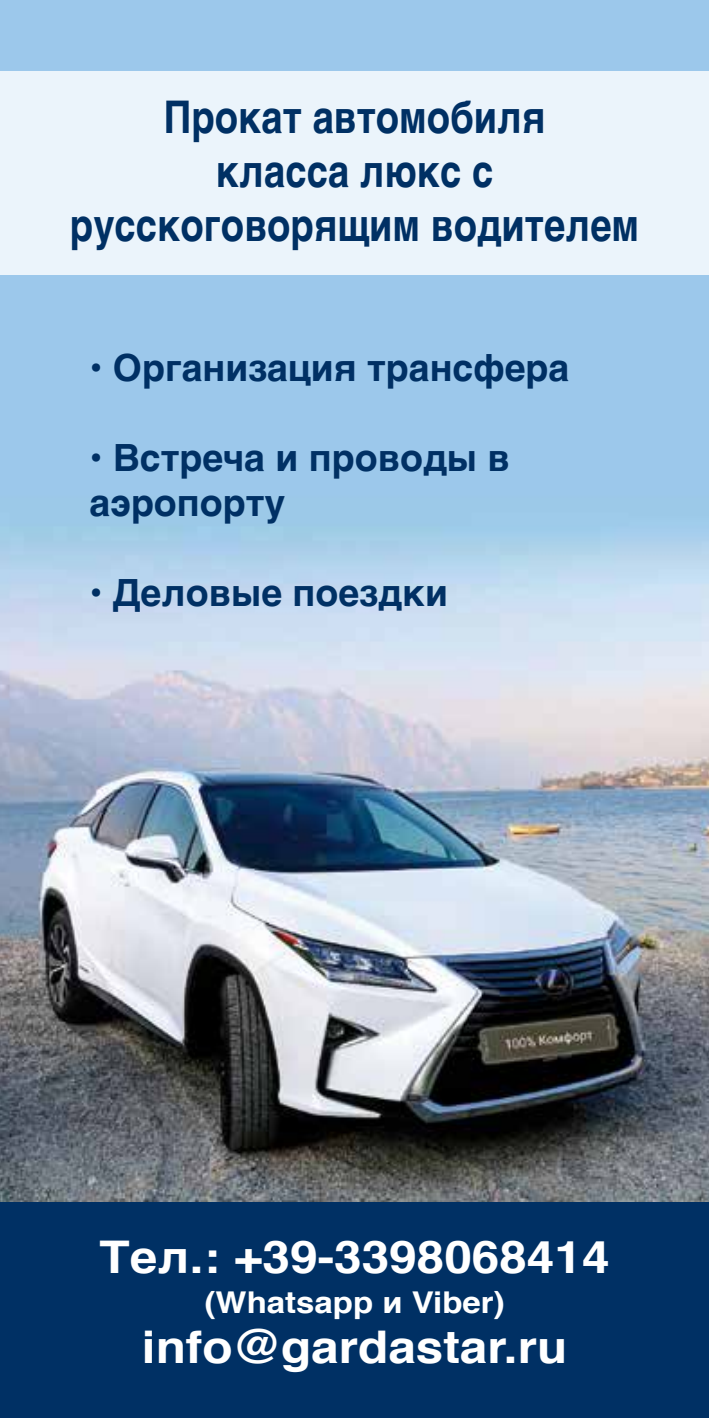
<style>
.page{position:relative;width:709px;height:1418px;background:#fff}
.page>*{position:absolute;margin:0;border:0;box-sizing:border-box;transform-origin:0 0}
.t1{font:700 45px/54px "Helvetica";color:#003064;text-align:center;scale:.85 1}
.t2{font:700 45px "Helvetica";color:#fff;scale:1.1 1}
.t3{font:700 37.5px/45px "Helvetica";color:#003064}
.t4{font:700 30px "Helvetica";color:#fff;scale:1.1 1}
</style>
<div class="page">
<div style="left:0;top:1201px;width:709px;height:216px;background:#003064"></div>
<img style="left:0;top:0;width:709px;height:1201px">
<div style="left:0;top:71px;width:709px;height:204px;background:#ebf4fb"></div>
<p class="t1" style="left:70px;top:91px;width:671px">Прокат автомобиля<br>класса люкс с русскоговорящим водителем</p>
<p class="t3" style="left:89px;top:345px;width:481px">• Организация трансфера</p>
<p class="t3" style="left:89px;top:435px;width:422px">• Встреча и проводы в аэропорту</p>
<p class="t3" style="left:89px;top:570px;width:360px">• Деловые поездки</p>
<p class="t2" style="left:100px;top:1220px;width:465px">Тел.: +39-3398068414</p>
<p class="t4" style="left:204px;top:1277px;width:274px">(Whatsapp и Viber)</p>
<p class="t2" style="left:142px;top:1310px;width:388px">info@gardastar.ru</p>
</div>
